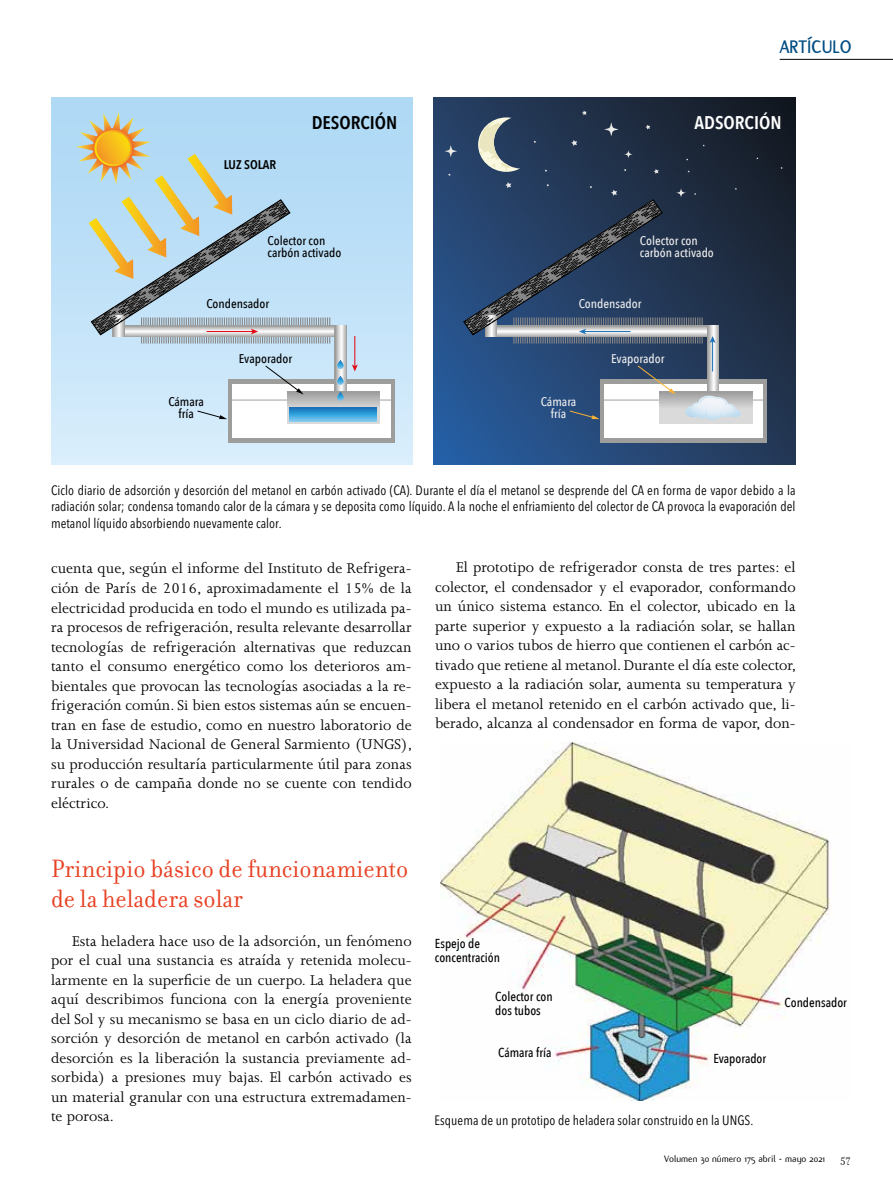
<style>
.page{position:relative;width:893px;height:1191px;background:#fff}
.page>*{position:absolute;margin:0;border:0;box-sizing:border-box;transform-origin:0 0}
.t1{font:27px/30px "Filosofia";color:#e84124;scale:.95 1}
.t2{font:700 19.5px "Flux";letter-spacing:.01em;color:#004d83;scale:.95 1}
.t3{font:600 18.3px "Avenir Next Condensed";color:#000;scale:1.04 1}
.t4{font:600 18.3px "Avenir Next Condensed";color:#fff;scale:1.04 1}
.t5{font:16.2px/19.5px "Joanna MT Std";letter-spacing:.005em;color:#000;text-align:justify}
.t6{font:condensed 13.5px/16.5px "Avenir Next LT Pro";letter-spacing:.005em;color:#000;text-align:justify}
.t7{font:500 12.9px/14.4px "Avenir Next Condensed";color:#000}
.t8{font:500 12.6px/12.6px "Avenir Next Condensed";color:#000;scale:1.04 1}
.t9{font:500 12.6px/12.6px "Avenir Next Condensed";color:#ededed;scale:1.04 1}
.t10{font:600 12.6px "Avenir Next Condensed";color:#000;scale:1.04 1}
.t11{font:11.25px "Filosofia";color:#000}
.t12{font:10.2px "Flux";color:#000}
</style>
<div class="page">
<svg style="left:434px;top:98px;width:361px;height:366px;background:#213a5c"></svg>
<div style="left:51px;top:98px;width:361px;height:366px;background:linear-gradient(to bottom,#abd7f4,#d8edfc)"></div>
<svg style="left:604px;top:122px;width:15px;height:15px"></svg>
<svg style="left:582px;top:110px;width:5px;height:5px"></svg>
<svg style="left:645px;top:125px;width:5px;height:4px"></svg>
<svg style="left:654px;top:169px;width:5px;height:5px"></svg>
<svg style="left:444px;top:145px;width:13px;height:12px"></svg>
<svg style="left:624px;top:150px;width:9px;height:8px"></svg>
<svg style="left:571px;top:140px;width:6px;height:6px"></svg>
<svg style="left:478px;top:117px;width:42px;height:55px;background:#728088"></svg>
<svg style="left:330px;top:326px;width:5px;height:11px"></svg>
<div style="left:228px;top:379px;width:167px;height:64px;background:#9d9d9c"></div>
<div style="left:232px;top:384px;width:159px;height:54px;background:#fff"></div>
<svg style="left:335px;top:326px;width:11px;height:66px"></svg>
<hr style="left:232px;top:400px;width:159px;height:1px;background:#9d9d9c">
<svg style="left:287px;top:392px;width:93px;height:31px;background:#b8bdbf"></svg>
<svg style="left:290px;top:407px;width:87px;height:14px"></svg>
<svg style="left:337px;top:360px;width:7px;height:9px"></svg>
<svg style="left:337px;top:376px;width:7px;height:9px"></svg>
<svg style="left:337px;top:392px;width:7px;height:9px"></svg>
<hr style="left:354px;top:336px;width:1px;height:30px;background:#e30613">
<svg style="left:352px;top:364px;width:6px;height:7px"></svg>
<svg style="left:265px;top:365px;width:39px;height:29px"></svg>
<svg style="left:197px;top:410px;width:30px;height:9px"></svg>
<svg style="left:76px;top:112px;width:254px;height:231px;background:#b6cdd4"></svg>
<div style="left:601px;top:379px;width:166px;height:64px;background:#9d9d9c"></div>
<div style="left:605px;top:384px;width:158px;height:54px;background:#fff"></div>
<svg style="left:707px;top:326px;width:12px;height:66px"></svg>
<hr style="left:604px;top:400px;width:160px;height:1px;background:#9d9d9c">
<svg style="left:659px;top:392px;width:93px;height:31px"></svg>
<svg style="left:462px;top:182px;width:241px;height:161px;background:#354965"></svg>
<hr style="left:712px;top:341px;width:1px;height:30px;background:#1d71b8">
<svg style="left:710px;top:336px;width:5px;height:7px"></svg>
<svg style="left:637px;top:365px;width:39px;height:29px"></svg>
<svg style="left:569px;top:410px;width:31px;height:9px"></svg>
<svg style="left:685px;top:395px;width:56px;height:25px"></svg>
<img style="left:441px;top:743px;width:389px;height:357px">
<hr style="left:780px;top:59px;width:113px;height:1px;background:#000">
<p class="t2" style="left:780px;top:36px;width:77px">ARTÍCULO</p>
<p class="t10" style="left:224px;top:154px;width:52px">LUZ SOLAR</p>
<p class="t3" style="left:312px;top:107px;width:84px">DESORCIÓN</p>
<p class="t4" style="left:694px;top:107px;width:85px">ADSORCIÓN</p>
<p class="t8" style="left:268px;top:234px;width:73px">Colector con carbón activado</p>
<p class="t9" style="left:640px;top:234px;width:73px">Colector con carbón activado</p>
<p class="t8" style="left:206px;top:298px;width:62px">Condensador</p>
<p class="t9" style="left:579px;top:298px;width:62px">Condensador</p>
<p class="t8" style="left:239px;top:352px;width:53px">Evaporador</p>
<p class="t9" style="left:611px;top:352px;width:53px">Evaporador</p>
<p class="t8" style="left:168px;top:395px;width:36px;text-align:center">Cámara fría</p>
<p class="t9" style="left:541px;top:395px;width:36px;text-align:center">Cámara fría</p>
<p class="t6" style="left:51px;top:481px;width:746px">Ciclo diario de adsorción y desorción del metanol en carbón activado (CA). Durante el día el metanol se desprende del CA en forma de vapor debido a la radiación solar; condensa tomando calor de la cámara y se deposita como líquido. A la noche el enfriamiento del colector de CA provoca la evaporación del metanol líquido absorbiendo nuevamente calor.</p>
<p class="t5" style="left:51px;top:559px;width:363px">cuenta que, según el informe del Instituto de Refrigera&shy;ción de París de 2016, aproximadamente el 15% de la electricidad producida en todo el mundo es utilizada pa&shy;ra procesos de refrigeración, resulta relevante desarrollar tecnologías de refrigeración alternativas que reduzcan tanto el consumo energético como los deterioros am&shy;bientales que provocan las tecnologías asociadas a la re&shy;frigeración común. Si bien estos sistemas aún se encuen&shy;tran en fase de estudio, como en nuestro laboratorio de la Universidad Nacional de General Sarmiento (UNGS), su producción resultaría particularmente útil para zonas rurales o de campaña donde no se cuente con tendido eléctrico.</p>
<h1 class="t1" style="left:51px;top:853px;width:378px">Principio básico de funcionamiento de la heladera solar</h1>
<p class="t5" style="left:51px;top:931px;width:362px;text-indent:21px">Esta heladera hace uso de la adsorción, un fenómeno por el cual una sustancia es atraída y retenida molecu&shy;larmente en la superficie de un cuerpo. La heladera que aquí describimos funciona con la energía proveniente del Sol y su mecanismo se basa en un ciclo diario de ad&shy;sorción y desorción de metanol en carbón activado (la desorción es la liberación la sustancia previamente ad&shy;sorbida) a presiones muy bajas. El carbón activado es un material granular con una estructura extremadamen&shy;te porosa.</p>
<p class="t5" style="left:435px;top:557px;width:363px;text-indent:21px">El prototipo de refrigerador consta de tres partes: el colector, el condensador y el evaporador, conformando un único sistema estanco. En el colector, ubicado en la parte superior y expuesto a la radiación solar, se hallan uno o varios tubos de hierro que contienen el carbón ac&shy;tivado que retiene al metanol. Durante el día este colector, expuesto a la radiación solar, aumenta su temperatura y libera el metanol retenido en el carbón activado que, li&shy;berado, alcanza al condensador en forma de vapor, don-</p>
<p class="t7" style="left:435px;top:936px;width:67px">Espejo de concentración</p>
<p class="t7" style="left:495px;top:988px;width:59px">Colector con dos tubos</p>
<p class="t7" style="left:498px;top:1045px;width:55px">Cámara fría</p>
<p class="t7" style="left:713px;top:1051px;width:54px">Evaporador</p>
<p class="t7" style="left:785px;top:995px;width:64px">Condensador</p>
<p class="t6" style="left:434px;top:1111px;width:321px">Esquema de un prototipo de heladera solar construido en la UNGS.</p>
<p class="t12" style="left:664px;top:1153px;width:163px">Volumen 30 número 175 abril - mayo 2021</p>
<p class="t11" style="left:841px;top:1152px;width:11px">57</p>
</div>
